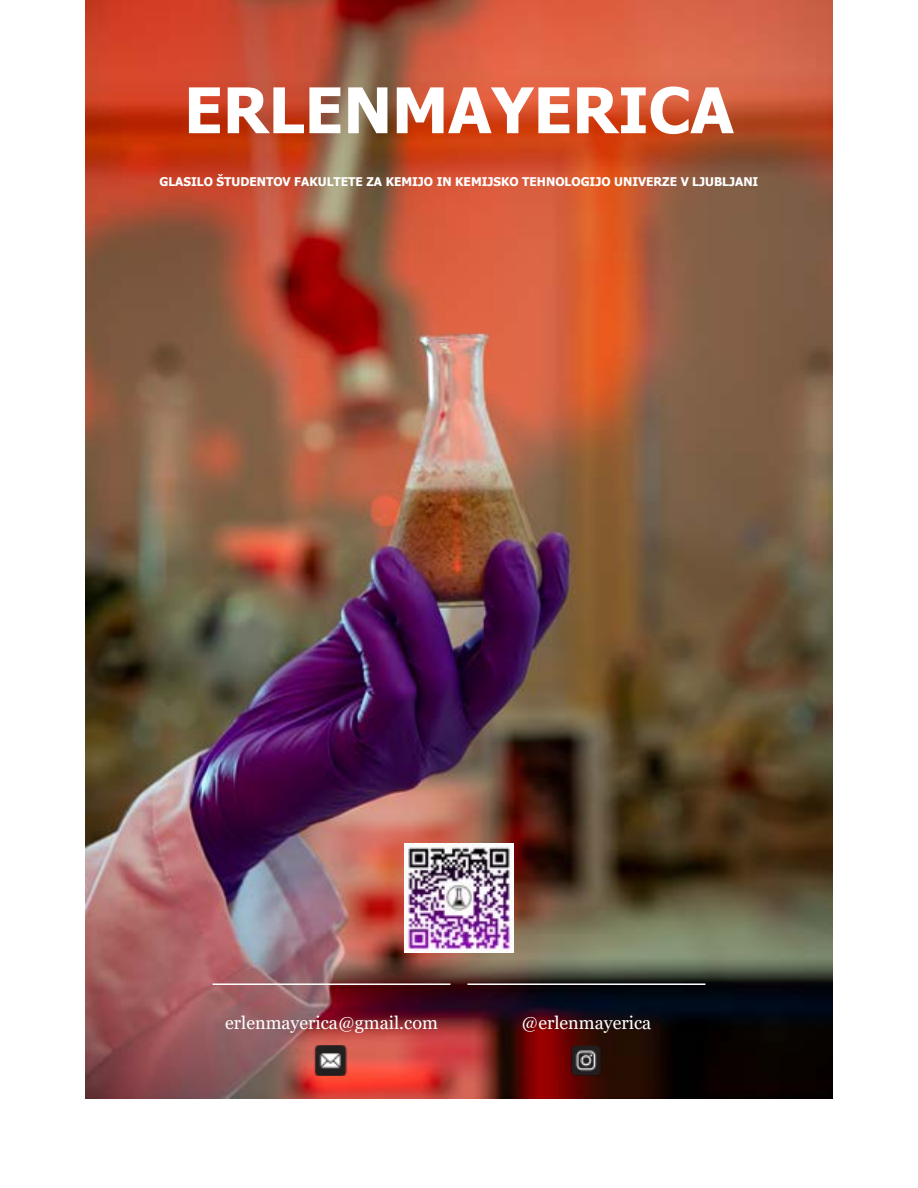
<style>
.page{position:relative;width:918px;height:1188px;background:#fff}
.page>*{position:absolute;margin:0;border:0;box-sizing:border-box;transform-origin:0 0}
.t1{font:700 63px "Tahoma";color:#fff}
.t2{font:18px "Georgia";color:#fff}
.t3{font:700 12px "Tahoma";color:#fff}
</style>
<div class="page">
<img style="left:85px;top:0;width:748px;height:1099px">
<hr style="left:213px;top:983px;width:237px;height:2px;background:#fff">
<hr style="left:468px;top:983px;width:237px;height:2px;background:#fff">
<img style="left:279px;top:1045px;width:97px;height:30px">
<img style="left:563px;top:1045px;width:45px;height:30px">
<img style="left:405px;top:843px;width:108px;height:109px">
<h1 class="t1" style="left:184px;top:66px;width:551px">ERLENMAYERICA</h1>
<p class="t3" style="left:160px;top:173px;width:600px">GLASILO ŠTUDENTOV FAKULTETE ZA KEMIJO IN KEMIJSKO TEHNOLOGIJO UNIVERZE V LJUBLJANI</p>
<h2 class="t2" style="left:225px;top:1011px;width:214px">erlenmayerica@gmail.com</h2>
<h2 class="t2" style="left:522px;top:1011px;width:131px">@erlenmayerica</h2>
</div>
